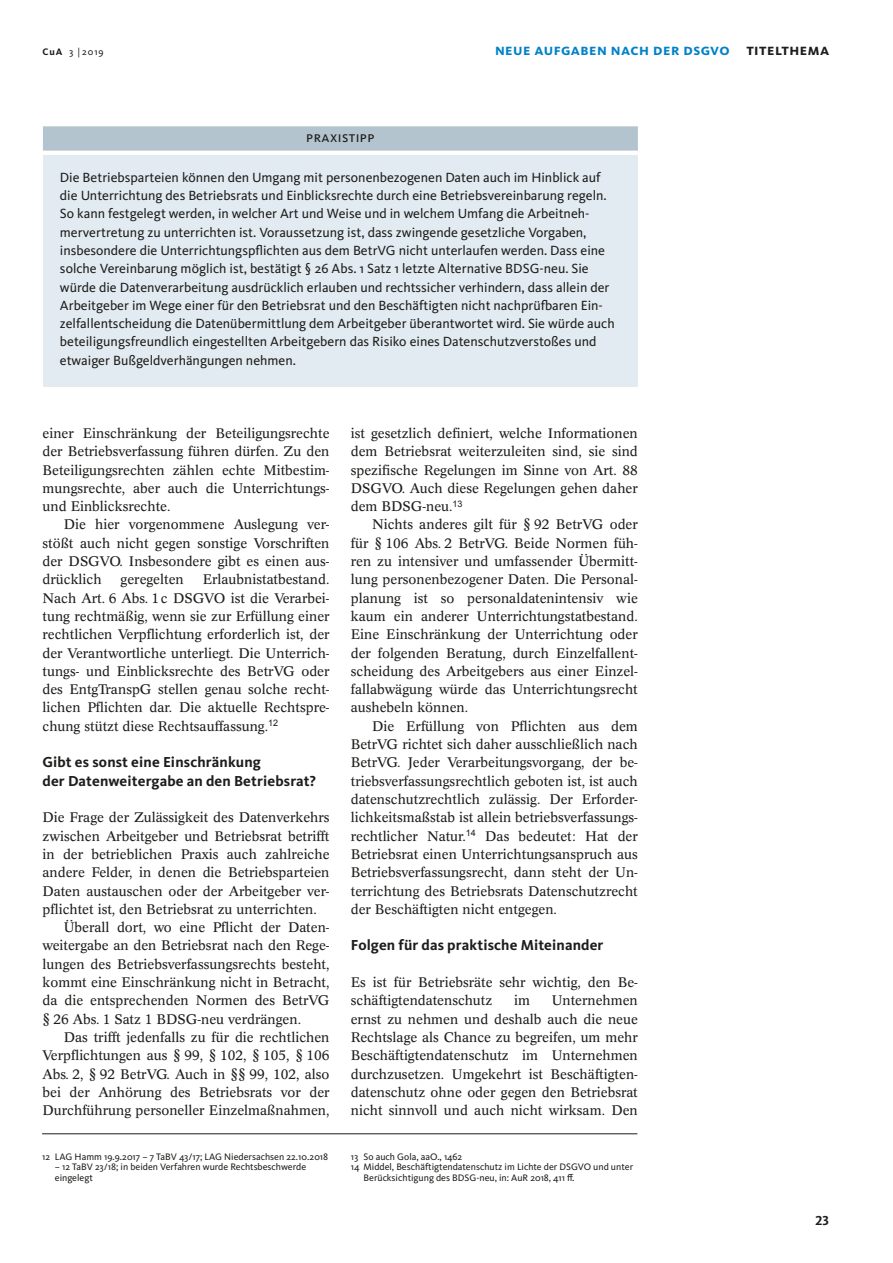
<style>
.page{position:relative;width:893px;height:1263px;background:#fff}
.page>*{position:absolute;margin:0;border:0;box-sizing:border-box;transform-origin:0 0}
.t1{font:700 15.75px "Kievit Pro";letter-spacing:.03em;color:#0081c9}
.t2{font:700 15px/18.3px "Kievit Pro";letter-spacing:.01em;color:#1d1d1b}
.t3{font:15px "Kievit Pro";letter-spacing:.03em;color:#1d1d1b}
.t4{font:13.8px/18.3px "Kievit Pro";color:#1d1d1b}
.t5{font:13.65px/18.3px "Concorde Pro";color:#1d1d1b;text-align:justify}
.t6{font:700 13.5px "Kievit Pro";color:#1d1d1b}
.t7{font:9.75px/10.5px "Kievit Pro";color:#1d1d1b}
.s1{font-weight:700}
.s2{color:#1d1d1b}
</style>
<div class="page">
<hr style="left:42px;top:1133px;width:595px;height:1px;background:#1d1d1b">
<div style="left:43px;top:126px;width:595px;height:261px;background:#e2ebf1"></div>
<div style="left:43px;top:150px;width:595px;height:5px;background:#fff"></div>
<div style="left:43px;top:127px;width:595px;height:24px;background:#b4c4ce"></div>
<p class="t7" style="left:43px;top:46px;width:63px"><span class="s1">CuA</span> 3 | 2019</p>
<p class="t1" style="left:495px;top:40px;width:336px">neue aufgaben nach der dsgvo <span class="s2">titelthema</span></p>
<p class="t3" style="left:306px;top:128px;width:70px">praxistipp</p>
<p class="t4" style="left:60px;top:168px;width:556px">Die Betriebsparteien können den Umgang mit personenbezogenen Daten auch im Hinblick auf die Unterrichtung des Betriebsrats und Einblicksrechte durch eine Betriebsvereinbarung regeln.<br>So kann festgelegt werden, in welcher Art und Weise und in welchem Umfang die Arbeitneh&shy;mervertretung zu unterrichten ist. Voraussetzung ist, dass zwingende gesetzliche Vorgaben, insbesondere die Unterrichtungspflichten aus dem BetrVG nicht unterlaufen werden. Dass eine solche Vereinbarung möglich ist, bestätigt § 26 Abs. 1 Satz 1 letzte Alternative BDSG-neu. Sie würde die Datenverarbeitung ausdrücklich erlauben und rechtssicher verhindern, dass allein der Arbeitgeber im Wege einer für den Betriebsrat und den Beschäftigten nicht nachprüfbaren Ein&shy;zelfallentscheidung die Datenübermittlung dem Arbeitgeber überantwortet wird. Sie würde auch beteiligungsfreundlich eingestellten Arbeitgebern das Risiko eines Datenschutzverstoßes und etwaiger Bußgeldverhängungen nehmen.</p>
<p class="t5" style="left:43px;top:424px;width:289px">einer Einschränkung der Beteiligungsrechte der Betriebsverfassung führen dürfen. Zu den Beteiligungsrechten zählen echte Mitbestim&shy;mungsrechte, aber auch die Unterrichtungs&shy;und Einblicksrechte.</p>
<p class="t5" style="left:43px;top:516px;width:289px;text-indent:21px">Die hier vorgenommene Auslegung ver&shy;stößt auch nicht gegen sonstige Vorschriften der DSGVO. Insbesondere gibt es einen aus&shy;drücklich</p>
<p class="t5" style="left:43px;top:570px;width:289px;text-indent:160px">Erlaubnistatbestand.<br>Nach Art. 6 Abs. 1c DSGVO ist die Verarbei&shy;tung rechtmäßig, wenn sie zur Erfüllung einer rechtlichen Verpflichtung erforderlich ist, der der Verantwortliche unterliegt. Die Unterrich&shy;tungs- und Einblicksrechte des BetrVG oder des EntgTranspG stellen genau solche recht&shy;lichen Pflichten dar. Die aktuelle Rechtspre&shy;chung stützt diese Rechtsauffassung.<sup>12</sup></p>
<p class="t2" style="left:43px;top:753px;width:275px">Gibt es sonst eine Einschränkung<br>der Datenweitergabe an den Betriebsrat?</p>
<p class="t5" style="left:43px;top:808px;width:288px">Die Frage der Zulässigkeit des Datenverkehrs</p>
<p class="t5" style="left:43px;top:827px;width:288px">zwischen Arbeitgeber und Betriebsrat betrifft</p>
<p class="t5" style="left:43px;top:845px;width:289px">in der betrieblichen Praxis auch zahlreiche</p>
<p class="t5" style="left:43px;top:863px;width:289px">andere Felder, in denen die Betriebsparteien</p>
<p class="t5" style="left:43px;top:882px;width:289px">Daten austauschen oder der Arbeitgeber ver-</p>
<p class="t5" style="left:43px;top:900px;width:276px">pflichtet ist, den Betriebsrat zu unterrichten.</p>
<p class="t5" style="left:64px;top:918px;width:267px">Überall dort, wo eine Pflicht der Daten-</p>
<p class="t5" style="left:43px;top:936px;width:289px">weitergabe an den Betriebsrat nach den Rege-</p>
<p class="t5" style="left:43px;top:955px;width:289px">lungen des Betriebsverfassungsrechts besteht,</p>
<p class="t5" style="left:43px;top:973px;width:288px">kommt eine Einschränkung nicht in Betracht,</p>
<p class="t5" style="left:43px;top:991px;width:289px">da die entsprechenden Normen des BetrVG</p>
<p class="t5" style="left:43px;top:1010px;width:260px">§ 26 Abs. 1 Satz 1 BDSG-neu verdrängen.</p>
<p class="t5" style="left:64px;top:1028px;width:267px">Das trifft jedenfalls zu für die rechtlichen</p>
<p class="t5" style="left:43px;top:1046px;width:289px">Verpflichtungen aus § 99, § 102, § 105, § 106</p>
<p class="t5" style="left:43px;top:1065px;width:289px">Abs. 2, § 92 BetrVG. Auch in §§ 99, 102, also</p>
<p class="t5" style="left:43px;top:1083px;width:289px">bei der Anhörung des Betriebsrats vor der</p>
<p class="t5" style="left:43px;top:1101px;width:289px">Durchführung personeller Einzelmaßnahmen,</p>
<p class="t5" style="left:121px;top:570px;width:65px">geregelten</p>
<p class="t7" style="left:42px;top:1151px;width:288px">12 LAG Hamm 19.9.2017 – 7 TaBV 43/17; LAG Niedersachsen 22.10.2018</p>
<p class="t7" style="left:55px;top:1162px;width:253px">– 12 TaBV 23/18; in beiden Verfahren wurde Rechtsbeschwerde eingelegt</p>
<p class="t5" style="left:351px;top:424px;width:289px">ist gesetzlich definiert, welche Informationen dem Betriebsrat weiterzuleiten sind, sie sind spezifische Regelungen im Sinne von Art. 88<br>DSGVO. Auch diese Regelungen gehen daher dem BDSG-neu.<sup>13</sup></p>
<p class="t5" style="left:351px;top:516px;width:289px;text-indent:21px">Nichts anderes gilt für § 92 BetrVG oder für § 106 Abs. 2 BetrVG. Beide Normen füh&shy;ren zu intensiver und umfassender Übermitt&shy;lung personenbezogener Daten. Die Personal&shy;planung ist so personaldatenintensiv wie kaum ein anderer Unterrichtungstatbestand.<br>Eine Einschränkung der Unterrichtung oder der folgenden Beratung, durch Einzelfallent&shy;scheidung des Arbeitgebers aus einer Einzel&shy;fallabwägung würde das Unterrichtungsrecht aushebeln können.</p>
<p class="t5" style="left:351px;top:717px;width:289px;text-indent:21px">Die Erfüllung von Pflichten aus dem BetrVG richtet sich daher ausschließlich nach BetrVG. Jeder Verarbeitungsvorgang, der be&shy;triebsverfassungsrechtlich geboten ist, ist auch datenschutzrechtlich zulässig. Der Erforder&shy;lichkeitsmaßstab ist allein betriebsverfassungs&shy;rechtlicher Natur.<sup>14</sup> Das bedeutet: Hat der Betriebsrat einen Unterrichtungsanspruch aus Betriebsverfassungsrecht, dann steht der Un&shy;terrichtung des Betriebsrats Datenschutzrecht der Beschäftigten nicht entgegen.</p>
<p class="t2" style="left:351px;top:936px;width:254px">Folgen für das praktische Miteinander</p>
<p class="t5" style="left:351px;top:973px;width:289px">Es ist für Betriebsräte sehr wichtig, den Be&shy;schäftigtendatenschutz</p>
<p class="t5" style="left:351px;top:991px;width:289px;text-indent:201px">Unternehmen ernst zu nehmen und deshalb auch die neue Rechtslage als Chance zu begreifen, um mehr Beschäftigtendatenschutz im Unternehmen durchzusetzen. Umgekehrt ist Beschäftigten&shy;datenschutz ohne oder gegen den Betriebsrat nicht sinnvoll und auch nicht wirksam. Den</p>
<p class="t5" style="left:514px;top:991px;width:17px">im</p>
<p class="t7" style="left:351px;top:1151px;width:113px">13 So auch Gola, aaO., 1462</p>
<p class="t7" style="left:351px;top:1162px;width:284px">14 Middel, Beschäftigtendatenschutz im Lichte der DSGVO und unter</p>
<p class="t7" style="left:364px;top:1172px;width:212px">Berücksichtigung des BDSG-neu, in: AuR 2018, 411 ff.</p>
<p class="t6" style="left:816px;top:1212px;width:15px">23</p>
</div>
